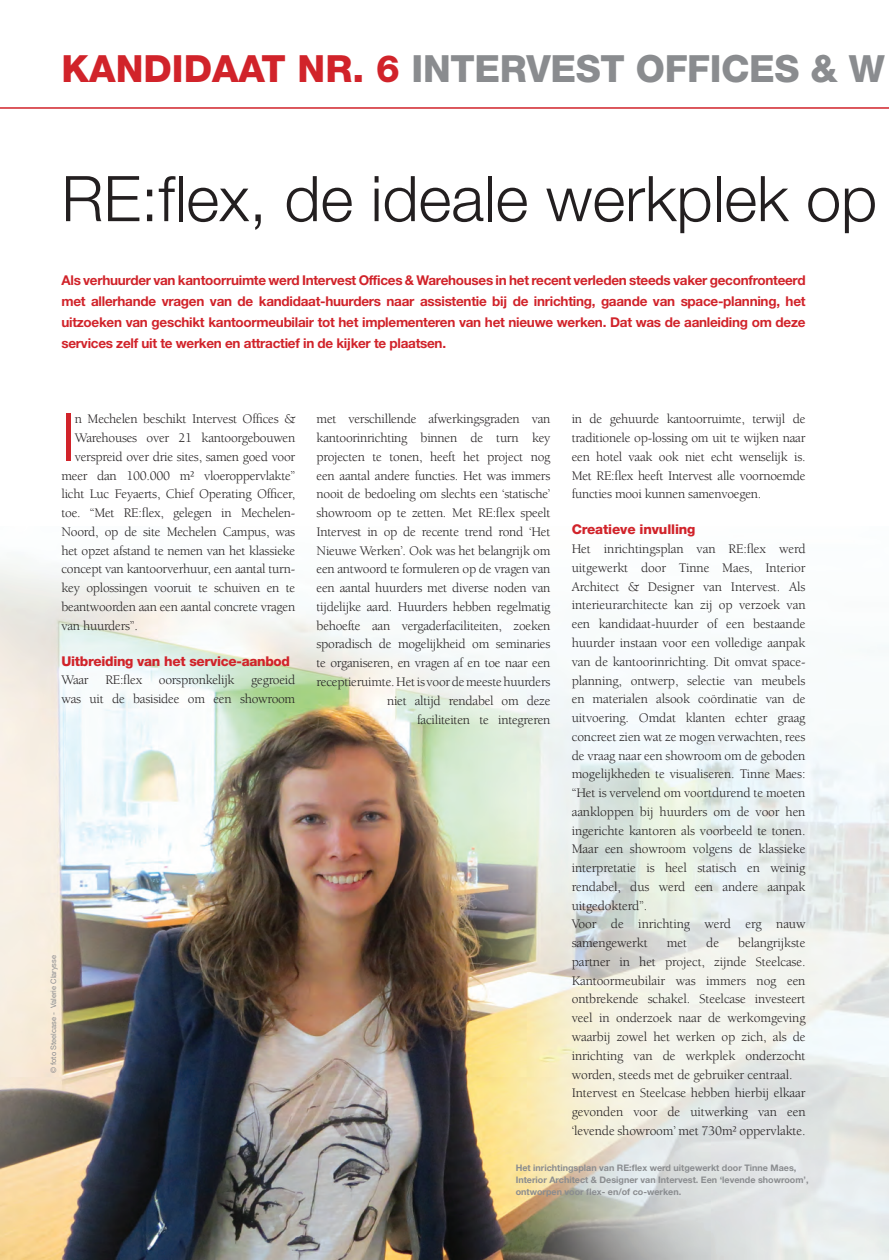
<style>
.page{position:relative;width:889px;height:1260px;background:#fff}
.page>*{position:absolute;margin:0;border:0;box-sizing:border-box;transform-origin:0 0}
.t1{font:300 66px "Helvetica Neue LT";color:#d1232a}
.t2{font:300 63px "Helvetica Neue LT";color:#231f20}
.t3{font:800 37.5px "Helvetica Neue LT";letter-spacing:-.01em;color:#8a8c8f}
.t4{font:13.5px/18.8px "Berkeley LT";letter-spacing:-.02em;color:#231f20}
.t5{font:700 13.5px/21px "Helvetica Neue LT";letter-spacing:-.02em;color:#d1232a;text-align:justify}
.t6{font:800 13.5px "Helvetica Neue LT";letter-spacing:-.02em;color:#d1232a}
.t7{font:700 9px/12px "Helvetica Neue LT";color:#8a8c8f}
.t8{font:7.5px "Helvetica Neue LT";color:#8a8c8f}
.s1{color:#d1232a}
</style>
<div class="page">
<img style="left:0;top:566px;width:889px;height:693px">
<hr style="left:0;top:107px;width:889px;height:2px;background:#d1232a">
<h3 class="t3" style="left:61px;top:46px;width:825px"><span class="s1">KANDIDAAT NR. 6</span> INTERVEST OFFICES &amp; W</h3>
<h2 class="t2" style="left:61px;top:160px;width:817px">RE:flex, de ideale werkplek op</h2>
<p class="t5" style="left:61px;top:269px;width:746px">Als verhuurder van kantoorruimte werd Intervest Offices &amp; Warehouses in het recent verleden steeds vaker geconfronteerd met allerhande vragen van de kandidaat-huurders naar assistentie bij de inrichting, gaande van space-planning, het uitzoeken van geschikt kantoormeubilair tot het implementeren van het nieuwe werken. Dat was de aanleiding om deze services zelf uit te werken en attractief in de kijker te plaatsen.</p>
<h1 class="t1" style="left:61px;top:397px;width:16px">I</h1>
<p class="t4" style="left:75px;top:410px;width:222px">n Mechelen beschikt Intervest Offices &amp;</p>
<p class="t4" style="left:75px;top:428px;width:222px">Warehouses over 21 kantoorgebouwen</p>
<p class="t4" style="left:75px;top:447px;width:222px">verspreid over drie sites, samen goed voor</p>
<p class="t4" style="left:61px;top:466px;width:235px">meer dan 100.000 m² vloeroppervlakte”</p>
<p class="t4" style="left:61px;top:485px;width:235px">licht Luc Feyaerts, Chief Operating Officer,</p>
<p class="t4" style="left:61px;top:503px;width:235px">toe. “Met RE:flex, gelegen in Mechelen-</p>
<p class="t4" style="left:61px;top:522px;width:235px">Noord, op de site Mechelen Campus, was</p>
<p class="t4" style="left:61px;top:541px;width:235px">het opzet afstand te nemen van het klassieke</p>
<p class="t4" style="left:61px;top:560px;width:235px">concept van kantoorverhuur, een aantal turn-</p>
<p class="t4" style="left:61px;top:578px;width:235px">key oplossingen vooruit te schuiven en te</p>
<p class="t4" style="left:61px;top:597px;width:235px">beantwoorden aan een aantal concrete vragen</p>
<p class="t4" style="left:61px;top:616px;width:78px">van huurders”.</p>
<p class="t6" style="left:61px;top:653px;width:230px">Uitbreiding van het service-aanbod</p>
<p class="t4" style="left:61px;top:671px;width:235px">Waar RE:flex oorspronkelijk gegroeid was uit de basisidee om een showroom</p>
<p class="t8" style="left:49px;top:1073px;width:120px;rotate:-90deg">© foto Steelcase - Valerie Clarysse</p>
<p class="t4" style="left:317px;top:410px;width:235px;text-align:right">met verschillende afwerkingsgraden van kantoorinrichting binnen de turn key projecten te tonen, heeft het project nog een aantal andere functies. Het was immers nooit de bedoeling om slechts een ‘statische’ showroom op te zetten. Met RE:flex speelt Intervest in op de recente trend rond ‘Het Nieuwe Werken’. Ook was het belangrijk om een antwoord te formuleren op de vragen van een aantal huurders met diverse noden van tijdelijke aard. Huurders hebben regelmatig behoefte aan vergaderfaciliteiten, zoeken sporadisch de mogelijkheid om seminaries te organiseren, en vragen af en toe naar een receptieruimte. Het is voor de meeste huurders niet altijd rendabel om deze<br>faciliteiten te integreren</p>
<p class="t4" style="left:572px;top:410px;width:235px;text-align:justify">in de gehuurde kantoorruimte, terwijl de traditionele op-lossing om uit te wijken naar een hotel vaak ook niet echt wenselijk is.<br>Met RE:flex heeft Intervest alle voornoemde functies mooi kunnen samenvoegen.</p>
<p class="t6" style="left:572px;top:521px;width:125px">Creatieve invulling</p>
<p class="t4" style="left:572px;top:539px;width:235px">Het inrichtingsplan van RE:flex werd uitgewerkt door Tinne Maes, Interior Architect &amp; Designer van Intervest. Als interieurarchitecte kan zij op verzoek van een kandidaat-huurder of een bestaande huurder instaan voor een volledige aanpak van de kantoorinrichting. Dit omvat space&shy;planning, ontwerp, selectie van meubels en materialen alsook coördinatie van de uitvoering. Omdat klanten echter graag concreet zien wat ze mogen verwachten, rees de vraag naar een showroom om de geboden mogelijkheden te visualiseren. Tinne Maes: “Het is vervelend om voortdurend te moeten aankloppen bij huurders om de voor hen ingerichte kantoren als voorbeeld te tonen.<br>Maar een showroom volgens de klassieke interpretatie is heel statisch en weinig rendabel, dus werd een andere aanpak uitgedokterd”.<br>Voor de inrichting werd erg nauw samengewerkt</p>
<p class="t4" style="left:572px;top:933px;width:235px;text-indent:166px">belangrijkste partner in het project, zijnde Steelcase.<br>Kantoormeubilair was immers nog een ontbrekende schakel. Steelcase investeert veel in onderzoek naar de werkomgeving waarbij zowel het werken op zich, als de inrichting van de werkplek onderzocht worden, steeds met de gebruiker centraal.<br>Intervest en Steelcase hebben hierbij elkaar gevonden voor de uitwerking van een ‘levende showroom’ met 730m² oppervlakte.</p>
<p class="t4" style="left:667px;top:933px;width:22px">met</p>
<p class="t4" style="left:706px;top:933px;width:14px">de</p>
<p class="t7" style="left:516px;top:1161px;width:294px">Het inrichtingsplan van RE:flex werd uitgewerkt door Tinne Maes,<br>Interior Architect &amp; Designer van Intervest. Een ‘levende showroom’, ontworpen voor flex- en/of co-werken.</p>
</div>
